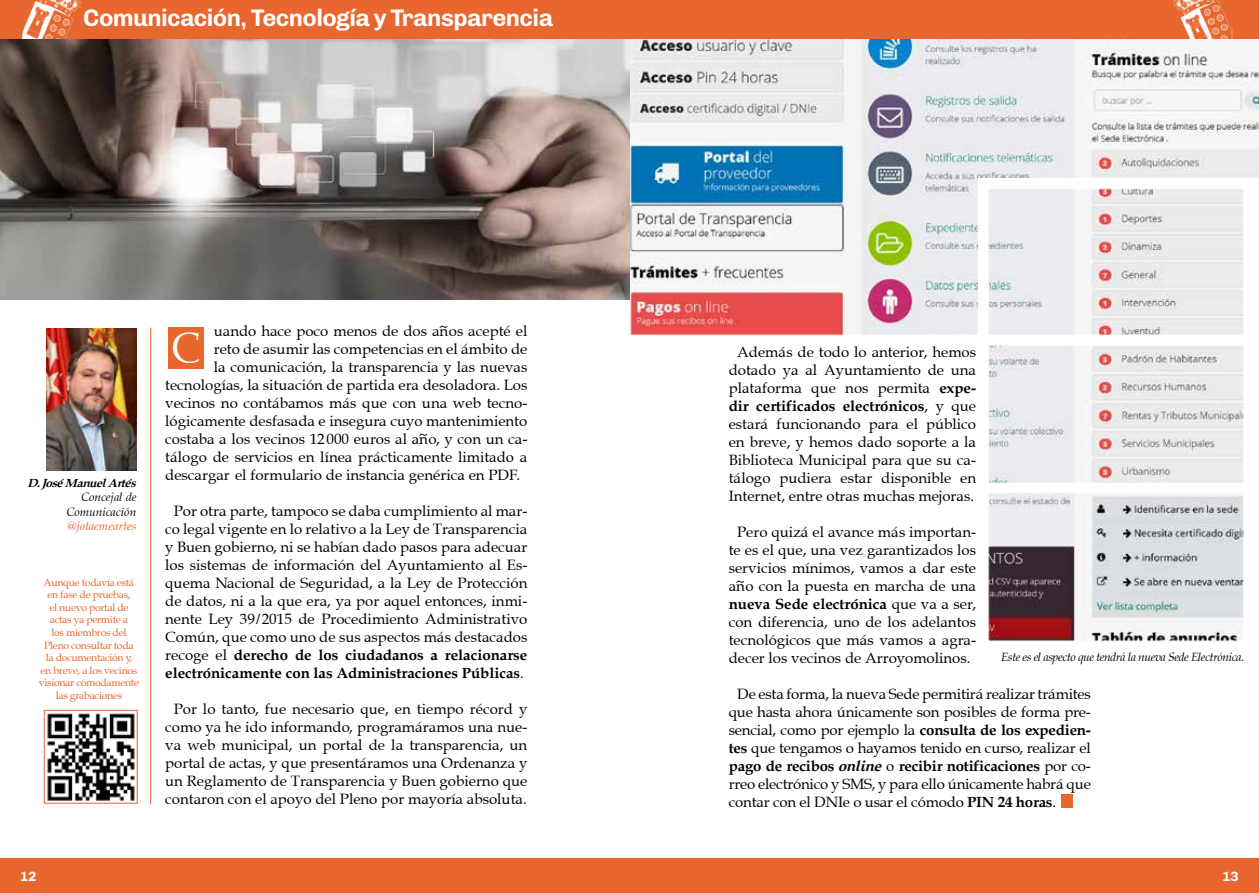
<style>
.page{position:relative;width:1259px;height:893px;background:#fff}
.page>*{position:absolute;margin:0;border:0;box-sizing:border-box;transform-origin:0 0}
.t1{font:44.7px "Queens Park";color:#fff;scale:.9 1}
.t2{font:700 24px "Chivo";letter-spacing:-.025em;color:#fff}
.t3{font:15px/18px "Queens Park";color:#000;text-align:center}
.t4{font:700 13.5px "Chivo";color:#fff}
.t5{font:italic 12px "Queens Park";letter-spacing:-.035em;color:#000}
.t6{font:italic 12px/14.4px "Queens Park";color:#000;text-align:right}
.t7{font:italic 700 12px "Queens Park";letter-spacing:-.03em;color:#000}
.t8{font:italic 12px "Queens Park";color:#e9672e}
.t9{font:10.5px/12.6px "Queens Park";letter-spacing:-.03em;color:#e9672e;text-align:center}
.s1{font-weight:700}
.s2{font-weight:700;font-style:italic}
</style>
<div class="page">
<img style="left:629px;top:39px;width:630px;height:139px">
<img style="left:629px;top:178px;width:615px;height:464px">
<img style="left:0;top:39px;width:629px;height:261px">
<div style="left:0;top:0;width:1259px;height:39px;background:#e9672e"></div>
<img style="left:47px;top:713px;width:88px;height:88px">
<div style="left:44px;top:710px;width:94px;height:94px;border:1px solid #e9672e"></div>
<div style="left:0;top:858px;width:1259px;height:35px;background:#e9672e"></div>
<div style="left:1061px;top:794px;width:11px;height:14px;background:#e9672e"></div>
<hr style="left:150px;top:328px;width:1px;height:477px;background:#e9672e">
<div style="left:169px;top:328px;width:35px;height:41px;background:#e9672e"></div>
<img style="left:46px;top:328px;width:91px;height:143px">
<img style="left:22px;top:0;width:59px;height:39px">
<img style="left:1173px;top:0;width:59px;height:39px">
<h2 class="t2" style="left:83px;top:3px;width:471px">Comunicación, Tecnología y Transparencia</h2>
<p class="t7" style="left:29px;top:476px;width:109px">D. José Manuel Artés</p>
<p class="t6" style="left:66px;top:490px;width:71px">Concejal de<br>Comunicación</p>
<p class="t8" style="left:67px;top:519px;width:70px">@jotaemeartes</p>
<p class="t9" style="left:39px;top:576px;width:102px">Aunque todavía está en fase de pruebas,<br>el nuevo portal de actas ya permite a<br>los miembros del<br>Pleno consultar toda<br>la documentación y,<br>en breve, a los vecinos visionar cómodamente las grabaciones</p>
<p class="t3" style="left:214px;top:322px;width:315px">uando hace poco menos de dos años acepté el</p>
<p class="t3" style="left:214px;top:340px;width:315px">reto de asumir las competencias en el ámbito de</p>
<p class="t3" style="left:214px;top:358px;width:315px">la comunicación, la transparencia y las nuevas</p>
<p class="t3" style="left:165px;top:376px;width:364px">tecnologías, la situación de partida era desoladora. Los</p>
<p class="t3" style="left:165px;top:394px;width:364px">vecinos no contábamos más que con una web tecno-</p>
<p class="t3" style="left:165px;top:412px;width:364px">lógicamente desfasada e insegura cuyo mantenimiento</p>
<p class="t3" style="left:165px;top:430px;width:364px">costaba a los vecinos 12 000 euros al año, y con un ca-</p>
<p class="t3" style="left:165px;top:448px;width:364px">tálogo de servicios en línea prácticamente limitado a</p>
<p class="t3" style="left:165px;top:466px;width:356px">descargar el formulario de instancia genérica en PDF.</p>
<p class="t3" style="left:165px;top:502px;width:364px">Por otra parte, tampoco se daba cumplimiento al mar&shy;co legal vigente en lo relativo a la Ley de Transparencia y Buen gobierno, ni se habían dado pasos para adecuar los sistemas de información del Ayuntamiento al Es&shy;quema Nacional de Seguridad, a la Ley de Protección de datos, ni a la que era, ya por aquel entonces, inmi&shy;nente Ley 39/2015 de Procedimiento Administrativo Común, que como uno de sus aspectos más destacados recoge el <span class="s1">derecho de los ciudadanos a relacionarse electrónicamente con las Administraciones Públicas</span>.</p>
<p class="t3" style="left:165px;top:700px;width:364px">Por lo tanto, fue necesario que, en tiempo récord y como ya he ido informando, programáramos una nue&shy;va web municipal, un portal de la transparencia, un portal de actas, y que presentáramos una Ordenanza y un Reglamento de Transparencia y Buen gobierno que contaron con el apoyo del Pleno por mayoría absoluta.</p>
<h1 class="t1" style="left:171px;top:323px;width:33px">C</h1>
<p class="t3" style="left:729px;top:343px;width:249px">Además de todo lo anterior, hemos dotado ya al Ayuntamiento de una plataforma que nos permita <span class="s1">expe&shy;dir certificados electrónicos</span>, y que estará funcionando para el público en breve, y hemos dado soporte a la Biblioteca Municipal para que su ca&shy;tálogo pudiera estar disponible en Internet, entre otras muchas mejoras.</p>
<p class="t3" style="left:729px;top:523px;width:249px">Pero quizá el avance más importan&shy;te es el que, una vez garantizados los servicios mínimos, vamos a dar este año con la puesta en marcha de una <span class="s1">nueva Sede electrónica</span> que va a ser, con diferencia, uno de los adelantos tecnológicos que más vamos a agra&shy;decer los vecinos de Arroyomolinos.</p>
<p class="t3" style="left:729px;top:685px;width:364px;text-align:justify;text-indent:9px">De esta forma, la nueva Sede permitirá realizar trámites que hasta ahora únicamente son posibles de forma pre&shy;sencial, como por ejemplo la <span class="s1">consulta de los expedien&shy;tes</span> que tengamos o hayamos tenido en curso, realizar el <span class="s1">pago de recibos</span> <span class="s2">online</span> o <span class="s1">recibir notificaciones</span> por co&shy;rreo electrónico y SMS, y para ello únicamente habrá que contar con el DNIe o usar el cómodo <span class="s1">PIN 24 horas</span>.</p>
<p class="t5" style="left:1001px;top:650px;width:244px">Este es el aspecto que tendrá la nueva Sede Electrónica.</p>
<p class="t4" style="left:20px;top:868px;width:18px">12</p>
<p class="t4" style="left:1222px;top:868px;width:18px">13</p>
</div>
